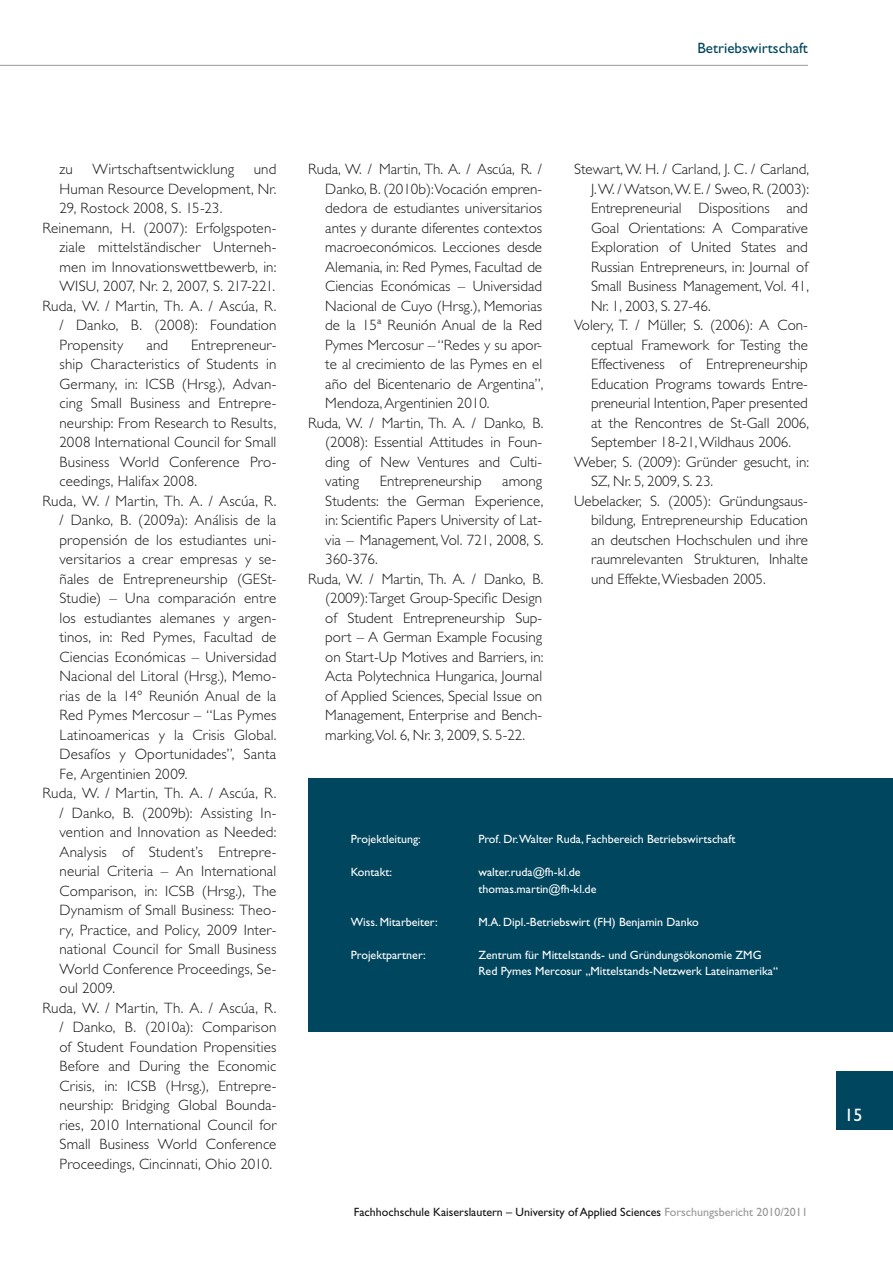
<style>
.page{position:relative;width:893px;height:1263px;background:#fff}
.page>*{position:absolute;margin:0;border:0;box-sizing:border-box;transform-origin:0 0}
.t1{font:18px "Gill Sans Std";color:#fff}
.t2{font:300 15px "Gill Sans Std";color:#131413}
.t3{font:15px "Gill Sans Std";color:#00465e}
.t4{font:12px/16.5px "Gill Sans Std";color:#fff}
.t5{font:12px "Gill Sans Std";color:#131413}
.s1{color:#989898}
</style>
<div class="page">
<hr style="left:0;top:65px;width:808px;height:1px;background:#989898">
<div style="left:836px;top:1071px;width:57px;height:58px;background:#00465e"></div>
<div style="left:308px;top:778px;width:585px;height:254px;background:#00465e"></div>
<p class="t3" style="left:697px;top:42px;width:112px">Betriebswirtschaft</p>
<p class="t2" style="left:60px;top:164px;width:15px">zu</p>
<p class="t2" style="left:93px;top:164px;width:143px">Wirtschaftsentwicklung</p>
<p class="t2" style="left:254px;top:164px;width:24px">und</p>
<p class="t2" style="left:60px;top:183px;width:218px">Human Resource Development, Nr.</p>
<p class="t2" style="left:60px;top:203px;width:164px">29, Rostock 2008, S. 15-23.</p>
<p class="t2" style="left:43px;top:222px;width:235px">Reinemann, H. (2007): Erfolgspoten-</p>
<p class="t2" style="left:60px;top:242px;width:218px">ziale mittelständischer Unterneh-</p>
<p class="t2" style="left:60px;top:261px;width:218px">men im Innovationswettbewerb, in:</p>
<p class="t2" style="left:60px;top:281px;width:217px">WISU, 2007, Nr. 2, 2007, S. 217-221.</p>
<p class="t2" style="left:43px;top:300px;width:235px">Ruda, W. / Martin, Th. A. / Ascúa, R.</p>
<p class="t2" style="left:60px;top:320px;width:218px">/ Danko, B. (2008): Foundation</p>
<p class="t2" style="left:60px;top:339px;width:65px">Propensity</p>
<p class="t2" style="left:146px;top:339px;width:23px">and</p>
<p class="t2" style="left:191px;top:339px;width:87px">Entrepreneur-</p>
<p class="t2" style="left:60px;top:359px;width:218px">ship Characteristics of Students in</p>
<p class="t2" style="left:60px;top:378px;width:218px">Germany, in: ICSB (Hrsg.), Advan-</p>
<p class="t2" style="left:60px;top:398px;width:218px">cing Small Business and Entrepre-</p>
<p class="t2" style="left:60px;top:417px;width:218px">neurship: From Research to Results,</p>
<p class="t2" style="left:60px;top:437px;width:218px">2008 Interna tional Council for Small</p>
<p class="t2" style="left:60px;top:456px;width:218px">Business World Conference Pro-</p>
<p class="t2" style="left:60px;top:476px;width:139px">ceedings, Halifax 2008.</p>
<p class="t2" style="left:43px;top:495px;width:235px">Ruda, W. / Martin, Th. A. / Ascúa, R.</p>
<p class="t2" style="left:60px;top:515px;width:218px">/ Danko, B. (2009a): Análisis de la</p>
<p class="t2" style="left:60px;top:534px;width:218px">propensión de los estudiantes uni-</p>
<p class="t2" style="left:60px;top:554px;width:218px">versitarios a crear empresas y se-</p>
<p class="t2" style="left:60px;top:573px;width:218px">ñales de Entrepreneurship (GESt-</p>
<p class="t2" style="left:60px;top:593px;width:218px">Studie) – Una comparación entre</p>
<p class="t2" style="left:60px;top:612px;width:218px">los estudiantes alemanes y argen-</p>
<p class="t2" style="left:60px;top:632px;width:218px">tinos, in: Red Pymes, Facultad de</p>
<p class="t2" style="left:60px;top:651px;width:218px">Ciencias Económicas – Universidad</p>
<p class="t2" style="left:60px;top:671px;width:218px">Nacional del Litoral (Hrsg.), Memo-</p>
<p class="t2" style="left:60px;top:690px;width:218px">rias de la 14° Reunión Anual de la</p>
<p class="t2" style="left:60px;top:710px;width:218px">Red Pymes Mercosur – “Las Pymes</p>
<p class="t2" style="left:60px;top:729px;width:218px">Latinoamericas y la Crisis Global.</p>
<p class="t2" style="left:60px;top:749px;width:218px">Desafíos y Oportunidades”, Santa</p>
<p class="t2" style="left:60px;top:768px;width:130px">Fe, Argentinien 2009.</p>
<p class="t2" style="left:43px;top:788px;width:235px">Ruda, W. / Martin, Th. A. / Ascúa, R.</p>
<p class="t2" style="left:60px;top:807px;width:218px">/ Danko, B. (2009b): Assisting In-</p>
<p class="t2" style="left:60px;top:827px;width:218px">vention and Innovation as Needed:</p>
<p class="t2" style="left:60px;top:846px;width:218px">Analysis of Student’s Entrepre-</p>
<p class="t2" style="left:60px;top:866px;width:218px">neurial Criteria – An International</p>
<p class="t2" style="left:60px;top:885px;width:218px">Comparison, in: ICSB (Hrsg.), The</p>
<p class="t2" style="left:60px;top:905px;width:218px">Dynamism of Small Business: Theo-</p>
<p class="t2" style="left:60px;top:924px;width:218px">ry, Practice, and Policy, 2009 Inter-</p>
<p class="t2" style="left:60px;top:944px;width:218px">national Council for Small Business</p>
<p class="t2" style="left:60px;top:963px;width:218px">World Conference Proceedings, Se-</p>
<p class="t2" style="left:60px;top:983px;width:57px">oul 2009.</p>
<p class="t2" style="left:43px;top:1002px;width:235px">Ruda, W. / Martin, Th. A. / Ascúa, R.</p>
<p class="t2" style="left:60px;top:1022px;width:218px">/ Danko, B. (2010a): Comparison</p>
<p class="t2" style="left:60px;top:1041px;width:218px">of Student Foundation Propensities</p>
<p class="t2" style="left:60px;top:1061px;width:218px">Before and During the Economic</p>
<p class="t2" style="left:60px;top:1080px;width:218px">Crisis, in: ICSB (Hrsg.), Entrepre-</p>
<p class="t2" style="left:60px;top:1100px;width:218px">neurship: Bridging Global Bounda-</p>
<p class="t2" style="left:60px;top:1119px;width:218px">ries, 2010 International Council for</p>
<p class="t2" style="left:60px;top:1139px;width:218px">Small Business World Conference</p>
<p class="t2" style="left:60px;top:1158px;width:214px">Proceedings, Cincinnati, Ohio 2010.</p>
<p class="t2" style="left:308px;top:164px;width:235px">Ruda, W. / Martin, Th. A. / Ascúa, R. /</p>
<p class="t2" style="left:325px;top:183px;width:218px">Danko, B. (2010b):Vocación empren-</p>
<p class="t2" style="left:325px;top:203px;width:218px">dedora de estudiantes universitarios</p>
<p class="t2" style="left:325px;top:222px;width:218px">antes y durante diferentes contextos</p>
<p class="t2" style="left:325px;top:242px;width:218px">macroeconómicos. Lecciones desde</p>
<p class="t2" style="left:325px;top:261px;width:218px">Alemania, in: Red Pymes, Facultad de</p>
<p class="t2" style="left:325px;top:281px;width:218px">Ciencias Económicas – Universidad</p>
<p class="t2" style="left:325px;top:300px;width:218px">Nacional de Cuyo (Hrsg.), Memorias</p>
<p class="t2" style="left:325px;top:320px;width:218px">de la 15ª Reunión Anual de la Red</p>
<p class="t2" style="left:325px;top:339px;width:218px">Pymes Mercosur – “Redes y su apor-</p>
<p class="t2" style="left:325px;top:359px;width:218px">te al crecimiento de las Pymes en el</p>
<p class="t2" style="left:325px;top:378px;width:220px">año del Bicentenario de Argentina”,</p>
<p class="t2" style="left:325px;top:398px;width:166px">Mendoza, Argentinien 2010.</p>
<p class="t2" style="left:308px;top:417px;width:237px">Ruda, W. / Martin, Th. A. / Danko, B.</p>
<p class="t2" style="left:325px;top:437px;width:218px">(2008): Essential Attitudes in Foun-</p>
<p class="t2" style="left:325px;top:456px;width:218px">ding of New Ventures and Culti-</p>
<p class="t2" style="left:325px;top:476px;width:35px">vating</p>
<p class="t2" style="left:380px;top:476px;width:103px">Entrepreneurship</p>
<p class="t2" style="left:502px;top:476px;width:41px">among</p>
<p class="t2" style="left:325px;top:495px;width:220px">Students: the German Experience,</p>
<p class="t2" style="left:325px;top:515px;width:218px">in: Scientific Papers University of Lat-</p>
<p class="t2" style="left:325px;top:534px;width:220px">via – Management, Vol. 721, 2008, S.</p>
<p class="t2" style="left:325px;top:554px;width:54px">360-376.</p>
<p class="t2" style="left:308px;top:573px;width:237px">Ruda, W. / Martin, Th. A. / Danko, B.</p>
<p class="t2" style="left:325px;top:593px;width:218px">(2009): Target Group-Specific Design</p>
<p class="t2" style="left:325px;top:612px;width:218px">of Student Entrepreneurship Sup-</p>
<p class="t2" style="left:325px;top:632px;width:218px">port – A German Example Focusing</p>
<p class="t2" style="left:325px;top:651px;width:220px">on Start-Up Motives and Barriers, in:</p>
<p class="t2" style="left:325px;top:671px;width:218px">Acta Polytechnica Hungarica, Journal</p>
<p class="t2" style="left:325px;top:690px;width:218px">of Applied Sciences, Special Issue on</p>
<p class="t2" style="left:325px;top:710px;width:218px">Management, Enterprise and Bench-</p>
<p class="t2" style="left:325px;top:729px;width:201px">marking,Vol. 6, Nr. 3, 2009, S. 5-22.</p>
<p class="t2" style="left:574px;top:164px;width:237px">Stewart, W. H. / Carland, J. C. / Carland,</p>
<p class="t2" style="left:591px;top:183px;width:220px">J. W. / Watson, W. E. / Sweo, R. (2003):</p>
<p class="t2" style="left:591px;top:203px;width:218px">Entrepreneurial Dispositions and</p>
<p class="t2" style="left:591px;top:222px;width:218px">Goal Orientations: A Comparative</p>
<p class="t2" style="left:591px;top:242px;width:218px">Exploration of United States and</p>
<p class="t2" style="left:591px;top:261px;width:218px">Russian Entrepreneurs, in: Journal of</p>
<p class="t2" style="left:591px;top:281px;width:220px">Small Business Management, Vol. 41,</p>
<p class="t2" style="left:591px;top:300px;width:121px">Nr. 1, 2003, S. 27-46.</p>
<p class="t2" style="left:574px;top:320px;width:235px">Volery, T. / Müller, S. (2006): A Con-</p>
<p class="t2" style="left:591px;top:339px;width:218px">ceptual Framework for Testing the</p>
<p class="t2" style="left:591px;top:359px;width:218px">Effectiveness of Entrepreneurship</p>
<p class="t2" style="left:591px;top:378px;width:218px">Education Programs towards Entre-</p>
<p class="t2" style="left:591px;top:398px;width:218px">preneurial Intention, Paper presented</p>
<p class="t2" style="left:591px;top:417px;width:220px">at the Rencontres de St-Gall 2006,</p>
<p class="t2" style="left:591px;top:437px;width:201px">September 18-21, Wildhaus 2006.</p>
<p class="t2" style="left:574px;top:456px;width:237px">Weber, S. (2009): Gründer gesucht, in:</p>
<p class="t2" style="left:591px;top:476px;width:124px">SZ, Nr. 5, 2009, S. 23.</p>
<p class="t2" style="left:574px;top:495px;width:235px">Uebelacker, S. (2005): Gründungsaus-</p>
<p class="t2" style="left:591px;top:515px;width:218px">bildung, Entrepreneurship Education</p>
<p class="t2" style="left:591px;top:534px;width:218px">an deutschen Hochschulen und ihre</p>
<p class="t2" style="left:591px;top:554px;width:218px">raumrelevanten Strukturen, Inhalte</p>
<p class="t2" style="left:591px;top:573px;width:176px">und Effekte, Wiesbaden 2005.</p>
<p class="t4" style="left:351px;top:832px;width:72px">Projektleitung:</p>
<p class="t4" style="left:478px;top:832px;width:259px">Prof. Dr.Walter Ruda, Fachbereich Betriebswirtschaft</p>
<p class="t4" style="left:351px;top:865px;width:43px">Kontakt:</p>
<p class="t4" style="left:478px;top:865px;width:120px">walter.ruda@fh-kl.de thomas.martin@fh-kl.de</p>
<p class="t4" style="left:351px;top:915px;width:88px">Wiss. Mitarbeiter:</p>
<p class="t4" style="left:478px;top:915px;width:222px">M.A. Dipl.-Betriebswirt (FH) Benjamin Danko</p>
<p class="t4" style="left:351px;top:948px;width:77px">Projektpartner:</p>
<p class="t4" style="left:478px;top:948px;width:301px">Zentrum für Mittelstands- und Gründungsökonomie ZMG<br>Red Pymes Mercosur „Mittelstands-Netzwerk Lateinamerika“</p>
<p class="t5" style="left:354px;top:1207px;width:456px">Fachhochschule Kaiserslautern – University of Applied Sciences <span class="s1">Forschungsbericht 2010/2011</span></p>
<p class="t1" style="left:844px;top:1109px;width:19px">15</p>
</div>
